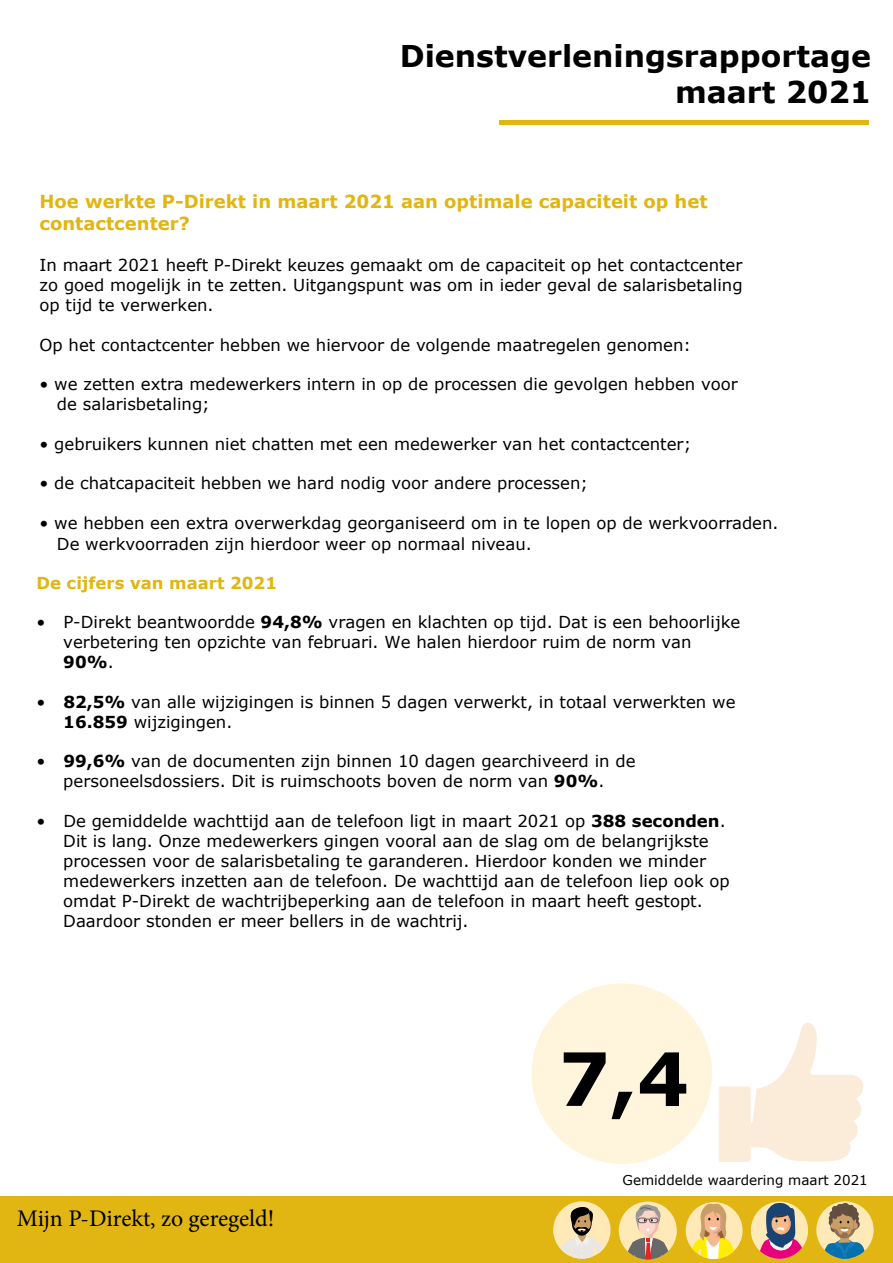
<style>
.page{position:relative;width:893px;height:1263px;background:#fff}
.page>*{position:absolute;margin:0;border:0;box-sizing:border-box;transform-origin:0 0}
.t1{font:700 73.5px "Verdana";color:#000}
.t2{font:700 30px/36px "Verdana";color:#000;text-align:right}
.t3{font:23.85px "Minion Pro";letter-spacing:-.005em;color:#000}
.t4{font:700 18px/21.6px "Verdana";color:#e1b612}
.t5{font:16.5px/19.8px "Verdana";color:#000}
.t6{font:700 16.5px "Verdana";color:#e1b612}
.t7{font:13.5px "Verdana";color:#000}
.s1{font-weight:700}
</style>
<div class="page">
<hr style="left:499px;top:120px;width:370px;height:4px;background:#e1b612">
<div style="left:531px;top:983px;width:181px;height:181px;background:#fff4dc;border-radius:50%"></div>
<svg style="left:719px;top:1022px;width:144px;height:140px"></svg>
<div style="left:0;top:1196px;width:893px;height:67px;background:#e1b612"></div>
<svg style="left:816px;top:1201px;width:58px;height:58px"></svg>
<svg style="left:751px;top:1201px;width:57px;height:58px"></svg>
<svg style="left:686px;top:1202px;width:57px;height:57px"></svg>
<svg style="left:619px;top:1201px;width:58px;height:58px"></svg>
<svg style="left:553px;top:1201px;width:57px;height:58px"></svg>
<h2 class="t2" style="left:400px;top:37px;width:473px">Dienstverleningsrapportage maart 2021</h2>
<p class="t4" style="left:40px;top:191px;width:669px">Hoe werkte P-Direkt in maart 2021 aan optimale capaciteit op het contactcenter?</p>
<p class="t5" style="left:40px;top:255px;width:705px;text-align:justify">In maart 2021 heeft P-Direkt keuzes gemaakt om de capaciteit op het contactcenter zo goed mogelijk in te zetten. Uitgangspunt was om in ieder geval de salarisbetaling op tijd te verwerken.</p>
<p class="t5" style="left:40px;top:335px;width:653px">Op het contactcenter hebben we hiervoor de volgende maatregelen genomen:</p>
<p class="t5" style="left:57px;top:374px;width:682px;text-indent:-17px">• we zetten extra medewerkers intern in op de processen die gevolgen hebben voor de salarisbetaling;</p>
<p class="t5" style="left:40px;top:434px;width:653px">• gebruikers kunnen niet chatten met een medewerker van het contactcenter;</p>
<p class="t5" style="left:40px;top:473px;width:550px">• de chatcapaciteit hebben we hard nodig voor andere processen;</p>
<p class="t5" style="left:57px;top:512px;width:723px;line-height:21.6px;text-indent:-17px">• we hebben een extra overwerkdag georganiseerd om in te lopen op de werkvoorraden.<br>De werkvoorraden zijn hierdoor weer op normaal niveau.</p>
<p class="t6" style="left:36px;top:571px;width:242px">De cijfers van maart 2021</p>
<p class="t5" style="left:63px;top:612px;width:678px;text-indent:-27px">• P-Direkt beantwoordde <span class="s1">94,8%</span> vragen en klachten op tijd. Dat is een behoorlijke verbetering ten opzichte van februari. We halen hierdoor ruim de norm van<br><span class="s1">90%</span>.</p>
<p class="t5" style="left:63px;top:692px;width:674px;text-indent:-27px">• <span class="s1">82,5%</span> van alle wijzigingen is binnen 5 dagen verwerkt, in totaal verwerkten we<br><span class="s1">16.859</span> wijzigingen.</p>
<p class="t5" style="left:36px;top:751px;width:601px;text-align:center">• <span class="s1">99,6%</span> van de documenten zijn binnen 10 dagen gearchiveerd in de personeelsdossiers. Dit is ruimschoots boven de norm van <span class="s1">90%</span>.</p>
<p class="t5" style="left:63px;top:810px;width:668px;text-indent:-27px">• De gemiddelde wachttijd aan de telefoon ligt in maart 2021 op <span class="s1">388 seconden</span>.<br>Dit is lang. Onze medewerkers gingen vooral aan de slag om de belangrijkste processen voor de salarisbetaling te garanderen. Hierdoor konden we minder medewerkers inzetten aan de telefoon. De wachttijd aan de telefoon liep ook op omdat P-Direkt de wachtrijbeperking aan de telefoon in maart heeft gestopt.<br>Daardoor stonden er meer bellers in de wachtrij.</p>
<h1 class="t1" style="left:558px;top:1027px;width:133px">7,4</h1>
<h3 class="t3" style="left:17px;top:1203px;width:259px">Mijn P-Direkt, zo geregeld!</h3>
<p class="t7" style="left:623px;top:1170px;width:247px">Gemiddelde waardering maart 2021</p>
</div>
